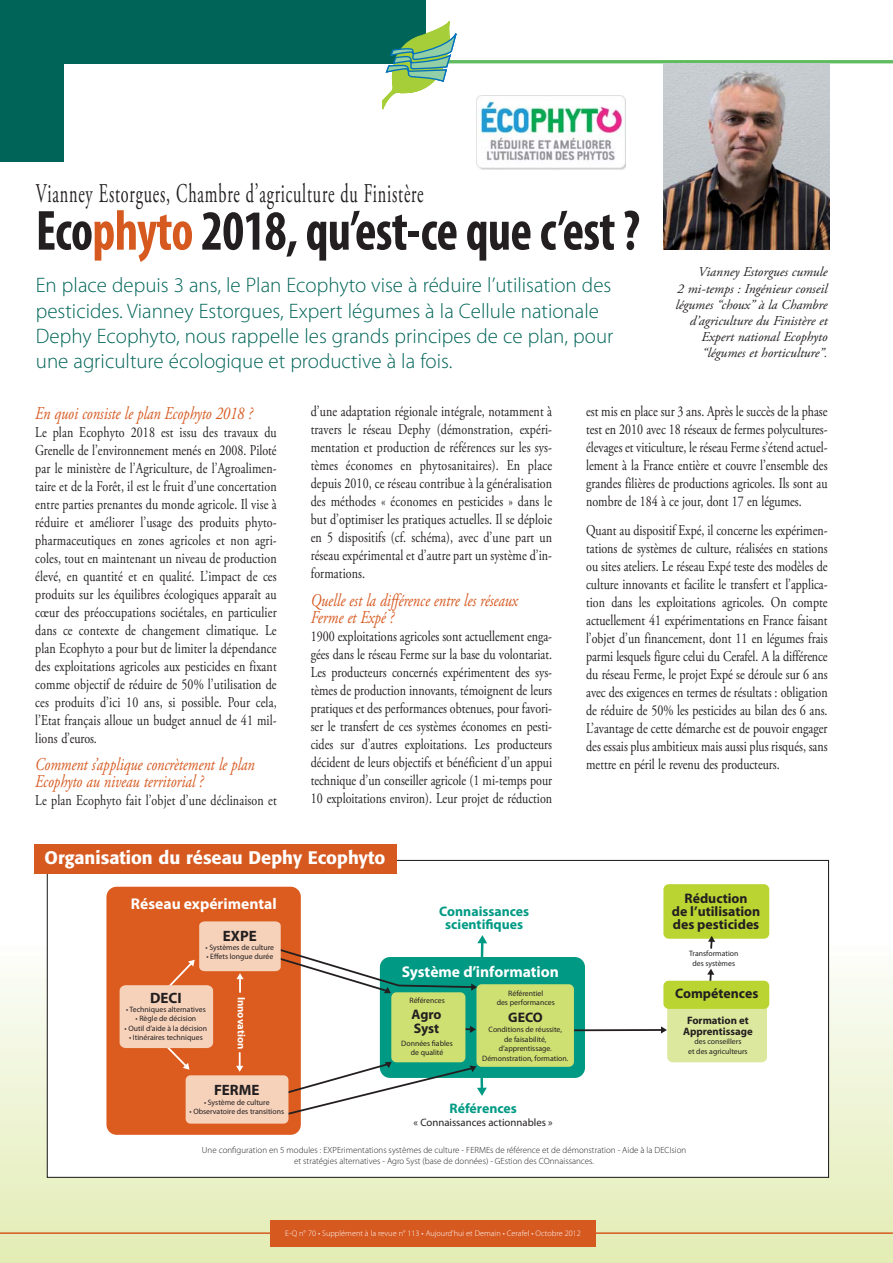
<style>
.page{position:relative;width:893px;height:1263px;background:#fff}
.page>*{position:absolute;margin:0;border:0;box-sizing:border-box;transform-origin:0 0}
.t1{font:700 condensed 57px "Myriad Pro";letter-spacing:-.015em;color:#231f20;scale:.9 1}
.t2{font:27px "Adobe Garamond Pro";letter-spacing:.05em;color:#231f20;scale:.6 1}
.t3{font:300 21px/25.2px "Myriad Pro";color:#006558}
.t4{font:italic 18px/17.1px "Adobe Garamond Pro";color:#d65920;scale:.8 1}
.t5{font:500 18px "Formata";color:#fff}
.t6{font:700 15.6px "Myriad Pro";color:#fff}
.t7{font:15px/18px "Adobe Garamond Pro";color:#231f20;text-align:justify;scale:.8 1}
.t8{font:700 15px "Myriad Pro";color:#231f20}
.t9{font:700 13.8px/13px "Myriad Pro";color:#231f20;text-align:center}
.t10{font:700 13.8px/13px "Myriad Pro";color:#009a84;text-align:center}
.t11{font:italic 13.5px/16.2px "Adobe Garamond Pro";color:#231f20;text-align:right}
.t12{font:10.8px "Myriad Pro";color:#231f20}
.t13{font:700 10.8px/10.8px "Myriad Pro";color:#231f20;text-align:center}
.t14{font:700 10.8px "Myriad Pro";color:#fff}
.t15{font:300 9px/10.8px "Myriad Pro";color:#231f20;text-align:center}
.t16{font:300 8.25px "Myriad Pro";color:#fff}
.t17{font:7.8px/9.3px "Myriad Pro";color:#231f20;text-align:center}
.s1{color:#d65920}
</style>
<div class="page">
<div style="left:0;top:944px;width:892px;height:319px;background:linear-gradient(to bottom,#f6f7f5,#e2ebb3)"></div>
<hr style="left:0;top:1232px;width:892px;height:2px;background:#d65920">
<div style="left:270px;top:1220px;width:326px;height:27px;background:#d65920"></div>
<hr style="left:3px;top:60px;width:889px;height:3px;background:#5fbc5f">
<div style="left:0;top:0;width:425px;height:64px;background:#006558"></div>
<div style="left:0;top:53px;width:64px;height:108px;background:#006558"></div>
<svg style="left:382px;top:21px;width:75px;height:89px"></svg>
<img style="left:477px;top:95px;width:149px;height:75px">
<img style="left:664px;top:63px;width:165px;height:187px">
<div style="left:47px;top:860px;width:781px;height:317px;background:#fff"></div>
<div style="left:106px;top:887px;width:195px;height:248px;background:#db5c1e;border-radius:10px"></div>
<div style="left:380px;top:957px;width:205px;height:121px;background:#009a84;border-radius:10px"></div>
<div style="left:663px;top:884px;width:106px;height:55px;background:#bad532;border-radius:5px"></div>
<div style="left:667px;top:1001px;width:100px;height:61px;background:#dce89e;border-radius:5px"></div>
<div style="left:186px;top:1075px;width:102px;height:49px;background:#f6d2bb;border-radius:5px"></div>
<svg style="left:661px;top:1026px;width:6px;height:8px"></svg>
<hr style="left:573px;top:1029px;width:90px;height:2px;background:#231f20">
<div style="left:476px;top:984px;width:98px;height:83px;background:#cfe073;border-radius:5px"></div>
<svg style="left:708px;top:936px;width:7px;height:13px"></svg>
<svg style="left:707px;top:969px;width:7px;height:12px"></svg>
<div style="left:663px;top:981px;width:106px;height:28px;background:#bad532;border-radius:5px"></div>
<svg style="left:120px;top:921px;width:367px;height:195px"></svg>
<div style="left:34px;top:844px;width:362px;height:30px;background:#d65920"></div>
<h2 class="t2" style="left:36px;top:182px;width:648px">Vianney Estorgues, Chambre d’agriculture du Finistère</h2>
<h1 class="t1" style="left:36px;top:210px;width:673px">Eco<span class="s1">phyto</span> 2018, qu’est-ce que c’est ?</h1>
<p class="t3" style="left:36px;top:275px;width:579px">En place depuis 3 ans, le Plan Ecophyto vise à réduire l’utilisation des pesticides. Vianney Estorgues, Expert légumes à la Cellule nationale Dephy Ecophyto, nous rappelle les grands principes de ce plan, pour une agriculture écologique et productive à la fois.</p>
<p class="t11" style="left:675px;top:265px;width:154px">Vianney Estorgues cumule<br>2 mi-temps : Ingénieur conseil légumes “choux” à la Chambre d’agriculture du Finistère et<br>Expert national Ecophyto “légumes et horticulture”.</p>
<p class="t4" style="left:35px;top:406px;width:273px">En quoi consiste le plan Ecophyto 2018 ?</p>
<p class="t7" style="left:35px;top:424px;width:303px">Le plan Ecophyto 2018 est issu des travaux du Grenelle de l’environnement menés en 2008. Piloté par le ministère de l’Agriculture, de l’Agroalimen&shy;taire et de la Forêt, il est le fruit d’une concertation entre parties prenantes du monde agricole. Il vise à réduire et améliorer l’usage des produits phyto&shy;pharmaceutiques en zones agricoles et non agri&shy;coles, tout en maintenant un niveau de production élevé, en quantité et en qualité. L’impact de ces produits sur les équilibres écologiques apparaît au cœur des préoccupations sociétales, en particulier dans ce contexte de changement climatique. Le plan Ecophyto a pour but de limiter la dépendance des exploitations agricoles aux pesticides en fixant comme objectif de réduire de 50% l’utilisation de ces produits d’ici 10 ans, si possible. Pour cela, l’Etat français alloue un budget annuel de 41 mil&shy;lions d’euros.</p>
<p class="t4" style="left:35px;top:758px;width:276px">Comment s’applique concrètement le plan<br>Ecophyto au niveau territorial ?</p>
<p class="t7" style="left:35px;top:793px;width:303px">Le plan Ecophyto fait l’objet d’une déclinaison et</p>
<p class="t7" style="left:311px;top:404px;width:303px">d’une adaptation régionale intégrale, notamment à travers le réseau Dephy (démonstration, expéri&shy;mentation et production de références sur les sys&shy;tèmes économes en phytosanitaires). En place depuis 2010, ce réseau contribue à la généralisation des méthodes « économes en pesticides » dans le but d’optimiser les pratiques actuelles. Il se déploie en 5 dispositifs (cf. schéma), avec d’une part un réseau expérimental et d’autre part un système d’in&shy;formations.</p>
<p class="t4" style="left:311px;top:594px;width:261px">Quelle est la différence entre les réseaux<br>Ferme et Expé ?</p>
<p class="t7" style="left:311px;top:629px;width:303px">1900 exploitations agricoles sont actuellement enga&shy;gées dans le réseau Ferme sur la base du volontariat.<br>Les producteurs concernés expérimentent des sys&shy;tèmes de production innovants, témoignent de leurs pratiques et des performances obtenues, pour favori&shy;ser le transfert de ces systèmes économes en pesti&shy;cides sur d’autres exploitations. Les producteurs décident de leurs objectifs et bénéficient d’un appui technique d’un conseiller agricole (1 mi-temps pour 10 exploitations environ). Leur projet de réduction</p>
<p class="t5" style="left:45px;top:850px;width:342px">Organisation du réseau Dephy Ecophyto</p>
<p class="t6" style="left:131px;top:896px;width:147px">Réseau expérimental</p>
<p class="t8" style="left:223px;top:929px;width:35px">EXPE</p>
<p class="t17" style="left:205px;top:943px;width:70px">• Systèmes de culture</p>
<p class="t17" style="left:206px;top:953px;width:68px">• Effets longue durée</p>
<p class="t10" style="left:439px;top:905px;width:91px">Connaissances scientifiques</p>
<p class="t6" style="left:402px;top:964px;width:159px">Système d’information</p>
<p class="t7" style="left:586px;top:404px;width:303px">est mis en place sur 3 ans. Après le succès de la phase test en 2010 avec 18 réseaux de fermes polycultures&shy;élevages et viticulture, le réseau Ferme s’étend actuel&shy;lement à la France entière et couvre l’ensemble des grandes filières de productions agricoles. Ils sont au nombre de 184 à ce jour, dont 17 en légumes.</p>
<p class="t7" style="left:586px;top:523px;width:303px">Quant au dispositif Expé, il concerne les expérimen&shy;tations de systèmes de culture, réalisées en stations ou sites ateliers. Le réseau Expé teste des modèles de culture innovants et facilite le transfert et l’applica&shy;tion dans les exploitations agricoles. On compte actuellement 41 expérimentations en France faisant l’objet d’un financement, dont 11 en légumes frais parmi lesquels figure celui du Cerafel. A la différence du réseau Ferme, le projet Expé se déroule sur 6 ans avec des exigences en termes de résultats : obligation de réduire de 50% les pesticides au bilan des 6 ans.<br>L’avantage de cette démarche est de pouvoir engager des essais plus ambitieux mais aussi plus risqués, sans mettre en péril le revenu des producteurs.</p>
<p class="t9" style="left:672px;top:892px;width:90px">Réduction<br>de l’utilisation des pesticides</p>
<p class="t17" style="left:689px;top:949px;width:51px">Transformation des systèmes</p>
<p class="t8" style="left:150px;top:991px;width:33px">DECI</p>
<p class="t9" style="left:675px;top:987px;width:85px">Compétences</p>
<p class="t17" style="left:126px;top:1005px;width:81px">• Techniques alternatives</p>
<p class="t17" style="left:136px;top:1014px;width:62px">• Règle de décision</p>
<p class="t17" style="left:125px;top:1024px;width:84px">• Outil d’aide à la décision</p>
<p class="t17" style="left:129px;top:1033px;width:75px">• Itinéraires techniques</p>
<p class="t17" style="left:497px;top:989px;width:60px">Référentiel<br>des performances</p>
<p class="t17" style="left:482px;top:1026px;width:88px">Conditions de réussite,<br>de faisabilité, d’apprentissage.<br>Démonstration, formation.</p>
<p class="t17" style="left:409px;top:996px;width:37px">Références</p>
<p class="t17" style="left:401px;top:1039px;width:53px">Données fiables de qualité</p>
<p class="t14" style="left:246px;top:997px;width:54px;rotate:90deg">Innovation</p>
<p class="t9" style="left:411px;top:1007px;width:32px;line-height:14.4px;text-align:left">Agro<br>Syst</p>
<p class="t9" style="left:508px;top:1011px;width:36px">GECO</p>
<p class="t13" style="left:683px;top:1015px;width:71px">Formation et<br>Apprentissage</p>
<p class="t17" style="left:688px;top:1037px;width:61px">des conseillers<br>et des agriculteurs</p>
<p class="t8" style="left:214px;top:1083px;width:47px">FERME</p>
<p class="t17" style="left:204px;top:1098px;width:67px">• Système de culture</p>
<p class="t17" style="left:190px;top:1107px;width:96px">• Observatoire des transitions</p>
<p class="t10" style="left:449px;top:1103px;width:69px">Références</p>
<p class="t12" style="left:414px;top:1118px;width:141px">« Connaissances actionnables »</p>
<p class="t15" style="left:202px;top:1145px;width:486px">Une configuration en 5 modules : EXPErimentations systèmes de culture - FERMEs de référence et de démonstration - Aide à la DECIsion et stratégies alternatives - Agro Syst (base de données) - GEstion des COnnaissances.</p>
<p class="t16" style="left:285px;top:1230px;width:297px">E-Q n° 70 • Supplément à la revue n° 113 • Aujourd’hui et Demain • Cerafel • Octobre 2012</p>
</div>
